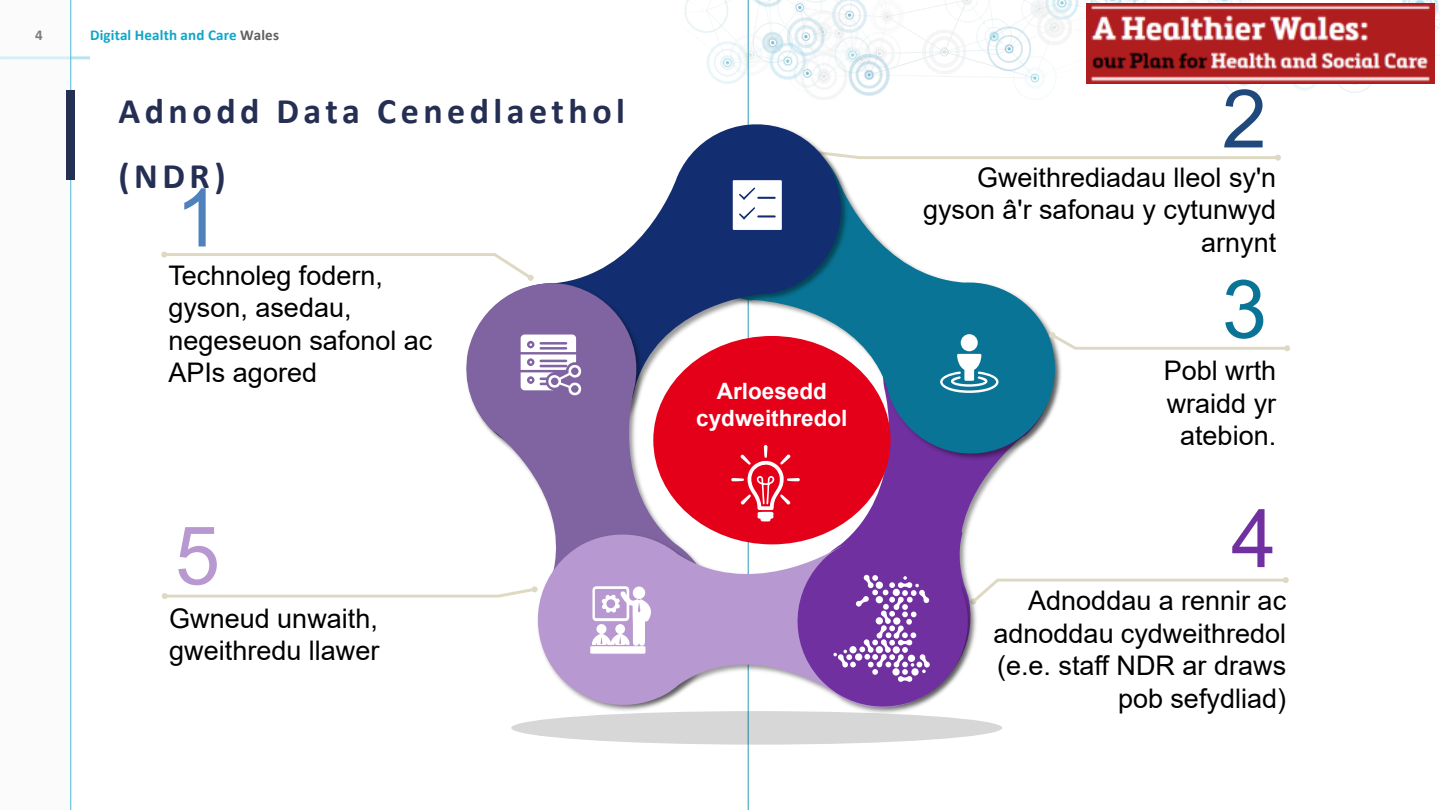
<style>
.page{position:relative;width:1440px;height:810px;background:#fff}
.page>*{position:absolute;margin:0;border:0;box-sizing:border-box;transform-origin:0 0}
.t1{font:81px "Arial";color:#1f497d}
.t2{font:81px "Arial";color:#4f81bd}
.t3{font:81px "Arial";color:#7030a0}
.t4{font:81px "Arial";color:#097495}
.t5{font:81px "Arial";color:#b898d0}
.t6{font:700 36px/64.8px "Calibri";letter-spacing:.125em;color:#252f53}
.t7{font:27px/32.4px "Arial";color:#000;text-align:right}
.t8{font:700 22.5px/27px "Arial";color:#fff;text-align:center}
.t9{font:700 15px "Calibri";letter-spacing:.01em;color:#0fa6c9}
.t10{font:700 15px "Calibri";color:#000}
.s1{color:#616163}
</style>
<div class="page">
<hr style="left:0;top:56px;width:90px;height:3px;background:#b8e4f0">
<hr style="left:748px;top:0;width:1px;height:810px;background:#46aac5">
<img style="left:684px;top:0;width:756px;height:104px">
<div style="left:0;top:0;width:69px;height:809px;background:#f9f9fb"></div>
<hr style="left:70px;top:0;width:1px;height:810px;background:#66c0dd">
<div style="left:67px;top:90px;width:8px;height:90px;background:#252f53"></div>
<img style="left:1086px;top:3px;width:348px;height:81px">
<svg style="left:1066px;top:154px;width:215px;height:7px"></svg>
<svg style="left:161px;top:252px;width:295px;height:6px"></svg>
<svg style="left:1062px;top:577px;width:227px;height:6px"></svg>
<div style="left:511px;top:711px;width:491px;height:34px;background:#d7d7d7;border-radius:50%"></div>
<svg style="left:975px;top:465px;width:82px;height:134px"></svg>
<svg style="left:852px;top:155px;width:214px;height:310px"></svg>
<svg style="left:456px;top:113px;width:396px;height:250px"></svg>
<svg style="left:462px;top:276px;width:257px;height:249px;fill:#8064a2"></svg>
<svg style="left:537px;top:525px;width:441px;height:192px;fill:#b898d0"></svg>
<svg style="left:788px;top:451px;width:187px;height:265px;fill:#7030a0"></svg>
<div style="left:653px;top:336px;width:238px;height:208px;background:#e50019;border-radius:50%"></div>
<svg style="left:1048px;top:331px;width:242px;height:20px"></svg>
<svg style="left:162px;top:586px;width:376px;height:13px"></svg>
<svg style="left:733px;top:180px;width:49px;height:50px"></svg>
<svg style="left:521px;top:335px;width:60px;height:60px"></svg>
<div style="left:961px;top:334px;width:17px;height:17px;background:#fff;border-radius:50%"></div>
<svg style="left:940px;top:354px;width:59px;height:39px"></svg>
<svg style="left:590px;top:586px;width:62px;height:68px"></svg>
<svg style="left:731px;top:445px;width:199px;height:237px"></svg>
<p class="t10" style="left:35px;top:24px;width:9px">4</p>
<p class="t9" style="left:90px;top:24px;width:190px">Digital Health and Care <span class="s1">Wales</span></p>
<p class="t6" style="left:119px;top:78px;width:508px">Adnodd Data Cenedlaethol (NDR)</p>
<p class="t2" style="left:175px;top:162px;width:47px">1</p>
<p class="t7" style="left:168px;top:259px;width:266px;text-align:left">Technoleg fodern, gyson, asedau, negeseuon safonol ac<br>APIs agored</p>
<p class="t5" style="left:175px;top:500px;width:47px">5</p>
<p class="t7" style="left:169px;top:602px;width:212px;text-align:left">Gwneud unwaith, gweithredu llawer</p>
<p class="t8" style="left:696px;top:378px;width:153px">Arloesedd cydweithredol</p>
<p class="t1" style="left:1222px;top:63px;width:47px">2</p>
<p class="t7" style="left:923px;top:161px;width:355px">Gweithrediadau lleol sy'n gyson â'r safonau y cytunwyd arnynt</p>
<p class="t4" style="left:1222px;top:254px;width:47px">3</p>
<p class="t7" style="left:1164px;top:355px;width:114px">Pobl wrth wraidd yr atebion.</p>
<p class="t3" style="left:1231px;top:483px;width:47px">4</p>
<p class="t7" style="left:993px;top:585px;width:294px">Adnoddau a rennir ac adnoddau cydweithredol (e.e. staff NDR ar draws pob sefydliad)</p>
</div>
